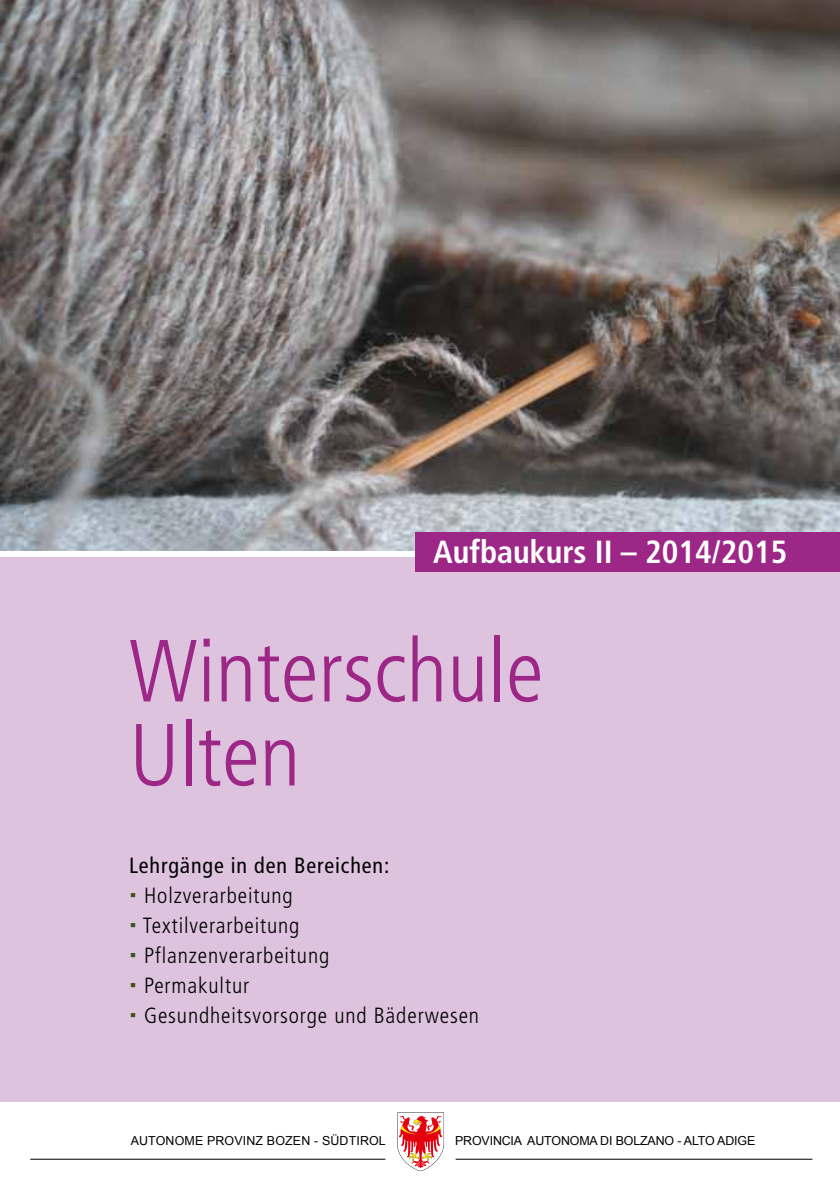
<style>
.page{position:relative;width:840px;height:1191px;background:#fff}
.page>*{position:absolute;margin:0;border:0;box-sizing:border-box;transform-origin:0 0}
.t1{font:300 condensed 88px/84px "Frutiger";color:#9c2786}
.t2{font:700 condensed 32px "Frutiger";color:#fff}
.t3{font:300 condensed 22px/30px "Frutiger";letter-spacing:.04em;color:#000}
.t4{font:condensed 22px "Frutiger";letter-spacing:.04em;color:#000}
.t5{font:12.4px "Arial";letter-spacing:-.01em;color:#000}
.t6{font:12.4px "Arial";letter-spacing:.01em;color:#000}
</style>
<div class="page">
<div style="left:0;top:557px;width:839px;height:545px;background:#dec3df"></div>
<img style="left:0;top:0;width:839px;height:550px">
<hr style="left:30px;top:1158px;width:355px;height:1px;background:#000">
<hr style="left:455px;top:1158px;width:356px;height:1px;background:#000">
<svg style="left:397px;top:1112px;width:47px;height:59px"></svg>
<div style="left:415px;top:532px;width:424px;height:39px;background:#9c2786"></div>
<h2 class="t2" style="left:433px;top:533px;width:355px">Aufbaukurs II – 2014/2015</h2>
<h1 class="t1" style="left:129px;top:630px;width:416px">Winterschule<br>Ulten</h1>
<p class="t4" style="left:129px;top:852px;width:261px">Lehrgänge in den Bereichen:</p>
<p class="t3" style="left:143px;top:880px;width:337px">Holzverarbeitung<br>Textilverarbeitung<br>Pflanzenverarbeitung<br>Permakultur<br>Gesundheitsvorsorge und Bäderwesen</p>
<p class="t6" style="left:131px;top:1133px;width:256px">AUTONOME PROVINZ BOZEN - SÜDTIROL</p>
<p class="t5" style="left:455px;top:1133px;width:301px">PROVINCIA AUTONOMA DI BOLZANO - ALTO ADIGE</p>
</div>
